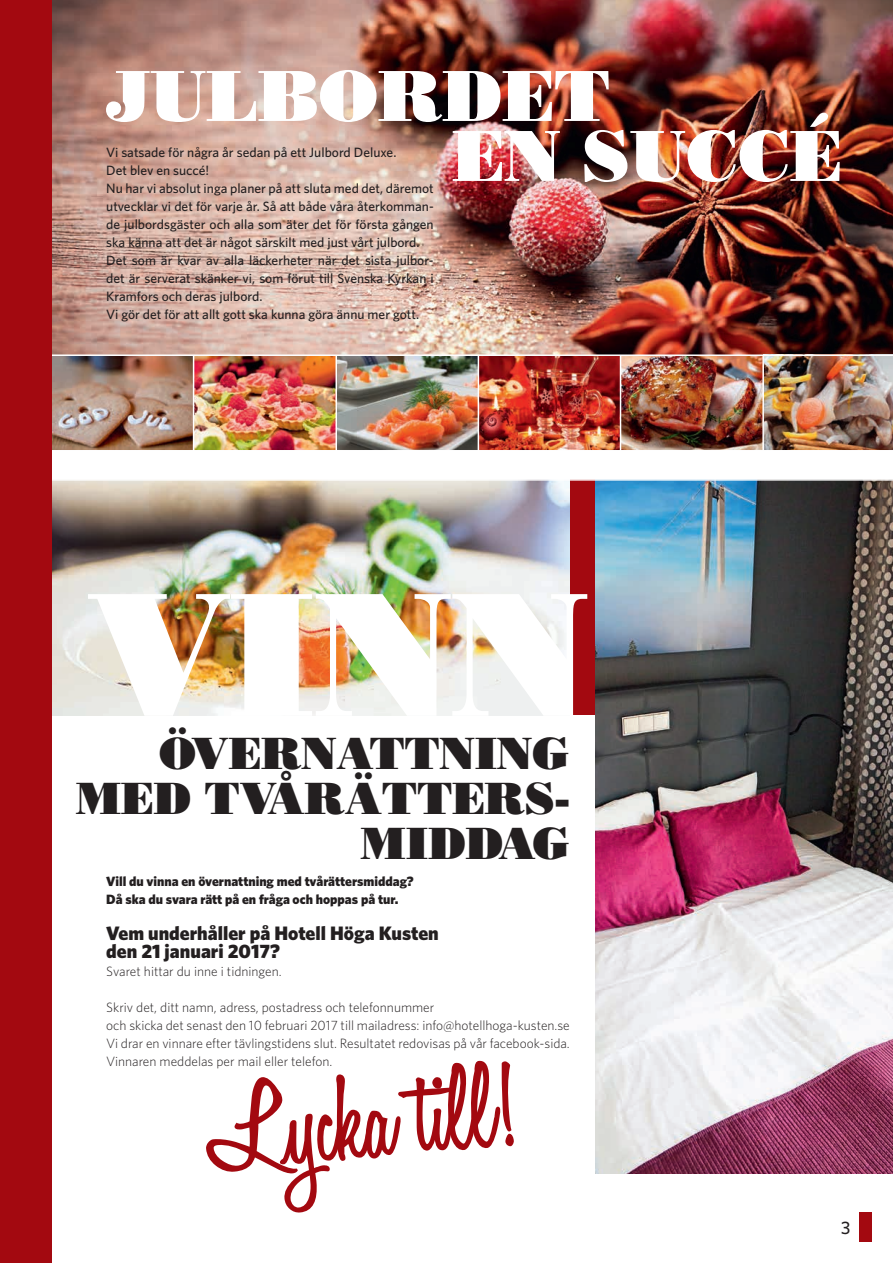
<style>
.page{position:relative;width:893px;height:1263px;background:#fff}
.page>*{position:absolute;margin:0;border:0;box-sizing:border-box;transform-origin:0 0}
.t1{font:175.5px "Bodoni Poster";color:#fff}
.t2{font:600 126px "Honey Script";color:#a30910}
.t3{font:72px "Bodoni Poster";color:#fff}
.t4{font:45px/45px "Bodoni Poster";color:#231f20;text-align:right}
.t5{font:900 19.5px/18px "Whitney";color:#231f20}
.t6{font:500 18px "Whitney";color:#231f20}
.t7{font:500 13.5px/18px "Whitney";color:#231f20}
.t8{font:300 13.5px/18px "Whitney";color:#231f20}
.t9{font:900 13.5px/18px "Whitney";color:#231f20}
</style>
<div class="page">
<div style="left:26px;top:479px;width:571px;height:235px;background:#a30910"></div>
<div style="left:859px;top:1212px;width:13px;height:30px;background:#a30910"></div>
<img style="left:595px;top:481px;width:298px;height:693px">
<img style="left:51px;top:0;width:842px;height:354px">
<img style="left:51px;top:481px;width:519px;height:234px">
<img style="left:51px;top:356px;width:842px;height:94px">
<hr style="left:51px;top:479px;width:842px;height:2px;background:#fff">
<hr style="left:193px;top:355px;width:1px;height:104px;background:#fff">
<hr style="left:335px;top:355px;width:2px;height:104px;background:#fff">
<hr style="left:478px;top:355px;width:1px;height:104px;background:#fff">
<hr style="left:620px;top:355px;width:1px;height:104px;background:#fff">
<hr style="left:762px;top:355px;width:2px;height:114px;background:#fff">
<div style="left:0;top:0;width:51px;height:1263px;background:#a30910"></div>
<h3 class="t3" style="left:106px;top:52px;width:505px">JULBORDET</h3>
<p class="t7" style="left:106px;top:143px;width:329px">Vi satsade för några år sedan på ett Julbord Deluxe.<br>Det blev en succé!<br>Nu har vi absolut inga planer på att sluta med det, däremot</p>
<h3 class="t3" style="left:452px;top:112px;width:391px">EN SUCCÉ</h3>
<p class="t7" style="left:106px;top:197px;width:329px">utvecklar vi det för varje år. Så att både våra återkomman&shy;de julbordsgäster och alla som äter det för första gången ska känna att det är något särskilt med just vårt julbord.<br>Det som är kvar av alla läckerheter när det sista julbor&shy;det är serverat skänker vi, som förut till Svenska Kyrkan i Kramfors och deras julbord.<br>Vi gör det för att allt gott ska kunna göra ännu mer gott.</p>
<h1 class="t1" style="left:87px;top:547px;width:503px">VINN</h1>
<h3 class="t4" style="left:76px;top:730px;width:495px">ÖVERNATTNING<br>MED TVÅRÄTTERS-<br>MIDDAG</h3>
<p class="t9" style="left:106px;top:872px;width:309px">Vill du vinna en övernattning med tvårättersmiddag?<br>Då ska du svara rätt på en fråga och hoppas på tur.</p>
<h3 class="t5" style="left:106px;top:924px;width:334px">Vem underhåller på Hotell Höga Kusten den 21 januari 2017?</h3>
<p class="t8" style="left:106px;top:962px;width:177px">Svaret hittar du inne i tidningen.</p>
<p class="t8" style="left:106px;top:998px;width:465px">Skriv det, ditt namn, adress, postadress och telefonnummer<br>och skicka det senast den 10 februari 2017 till mailadress: info@hotellhoga-kusten.se Vi drar en vinnare efter tävlingstidens slut. Resultatet redovisas på vår facebook-sida.<br>Vinnaren meddelas per mail eller telefon.</p>
<h2 class="t2" style="left:199px;top:1055px;width:311px;rotate:-5deg">Lycka till!</h2>
<h3 class="t6" style="left:841px;top:1216px;width:11px">3</h3>
</div>
